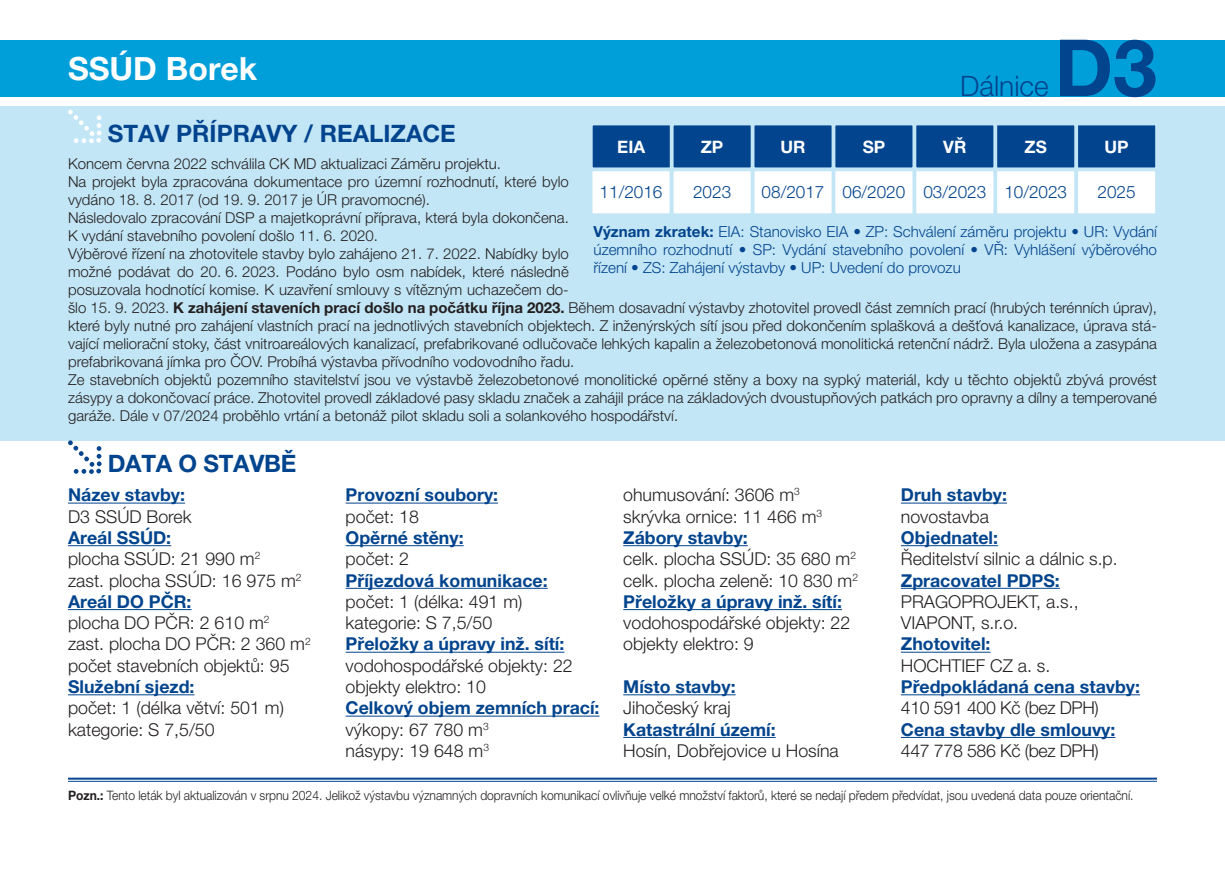
<style>
.page{position:relative;width:1225px;height:874px;background:#fff}
.page>*{position:absolute;margin:0;border:0;box-sizing:border-box;transform-origin:0 0}
.t1{font:700 78.8px "Helvetica Neue LT Pro";color:#02448d}
.t2{font:700 32px "Helvetica Neue LT Pro";color:#fff}
.t3{font:300 28.2px "Helvetica Neue LT Pro";color:#02448d}
.t4{font:700 24px "Helvetica Neue LT Pro";color:#02448d}
.t5{font:300 17.8px/21.2px "Helvetica Neue LT Pro";color:#231f20}
.t6{font:700 17.8px "Helvetica Neue LT Pro";color:#02448d}
.t7{font:300 17.8px "Helvetica Neue LT Pro";letter-spacing:-.02em;color:#231f20}
.t8{font:300 17.2px "Helvetica Neue LT Pro";color:#02448d}
.t9{font:700 17.2px "Helvetica Neue LT Pro";color:#fff}
.t10{font:300 15.2px/18.2px "Helvetica Neue LT Pro";color:#02448d;text-align:justify}
.t11{font:300 15px/18px "Helvetica Neue LT Pro";color:#231f20}
.t12{font:300 13px "Helvetica Neue LT Pro";letter-spacing:-.005em;color:#231f20;scale:.93 1}
.s1{font-weight:700}
.s2{font-weight:700;color:#02448d}
</style>
<div class="page">
<div style="left:0;top:106px;width:1225px;height:335px;background:#c3e6f6"></div>
<svg style="left:68px;top:110px;width:34px;height:33px"></svg>
<div style="left:1077px;top:124px;width:79px;height:44px;background:#02448d"></div>
<div style="left:1076px;top:123px;width:81px;height:46px;border:2px solid #c3e6f6"></div>
<div style="left:915px;top:124px;width:79px;height:44px;background:#02448d"></div>
<div style="left:914px;top:123px;width:81px;height:46px;border:2px solid #c3e6f6"></div>
<div style="left:753px;top:124px;width:79px;height:44px;background:#02448d"></div>
<div style="left:752px;top:123px;width:81px;height:46px;border:2px solid #c3e6f6"></div>
<div style="left:996px;top:124px;width:79px;height:44px;background:#02448d"></div>
<div style="left:995px;top:123px;width:81px;height:46px;border:2px solid #c3e6f6"></div>
<div style="left:834px;top:124px;width:79px;height:44px;background:#02448d"></div>
<div style="left:833px;top:123px;width:81px;height:46px;border:2px solid #c3e6f6"></div>
<div style="left:672px;top:124px;width:79px;height:44px;background:#02448d"></div>
<div style="left:671px;top:123px;width:81px;height:46px;border:2px solid #c3e6f6"></div>
<div style="left:592px;top:124px;width:79px;height:44px;background:#02448d"></div>
<div style="left:591px;top:123px;width:80px;height:46px;border:2px solid #c3e6f6"></div>
<div style="left:1077px;top:170px;width:79px;height:44px;background:#fff"></div>
<div style="left:1076px;top:169px;width:81px;height:46px;border:2px solid #c3e6f6"></div>
<div style="left:915px;top:170px;width:79px;height:44px;background:#fff"></div>
<div style="left:914px;top:169px;width:81px;height:46px;border:2px solid #c3e6f6"></div>
<div style="left:753px;top:170px;width:79px;height:44px;background:#fff"></div>
<div style="left:752px;top:169px;width:81px;height:46px;border:2px solid #c3e6f6"></div>
<div style="left:996px;top:170px;width:79px;height:44px;background:#fff"></div>
<div style="left:995px;top:169px;width:81px;height:46px;border:2px solid #c3e6f6"></div>
<div style="left:834px;top:170px;width:79px;height:44px;background:#fff"></div>
<div style="left:833px;top:169px;width:81px;height:46px;border:2px solid #c3e6f6"></div>
<div style="left:672px;top:170px;width:79px;height:44px;background:#fff"></div>
<div style="left:671px;top:169px;width:81px;height:46px;border:2px solid #c3e6f6"></div>
<div style="left:591px;top:170px;width:79px;height:44px;background:#fff"></div>
<div style="left:590px;top:169px;width:81px;height:46px;border:2px solid #c3e6f6"></div>
<hr style="left:68px;top:777px;width:1089px;height:2px;background:#02448d">
<hr style="left:68px;top:780px;width:1089px;height:1px;background:#02448d">
<hr style="left:68px;top:502px;width:117px;height:1px;background:#02448d">
<hr style="left:68px;top:545px;width:103px;height:1px;background:#02448d">
<hr style="left:68px;top:609px;width:124px;height:1px;background:#02448d">
<hr style="left:68px;top:694px;width:126px;height:1px;background:#02448d">
<hr style="left:346px;top:502px;width:152px;height:1px;background:#02448d">
<hr style="left:346px;top:545px;width:117px;height:1px;background:#02448d">
<hr style="left:346px;top:587px;width:201px;height:1px;background:#02448d">
<hr style="left:346px;top:651px;width:218px;height:1px;background:#02448d">
<hr style="left:346px;top:715px;width:253px;height:1px;background:#02448d">
<hr style="left:623px;top:545px;width:125px;height:1px;background:#02448d">
<hr style="left:623px;top:609px;width:219px;height:1px;background:#02448d">
<hr style="left:623px;top:694px;width:112px;height:1px;background:#02448d">
<hr style="left:623px;top:736px;width:152px;height:1px;background:#02448d">
<hr style="left:901px;top:502px;width:106px;height:1px;background:#02448d">
<hr style="left:901px;top:545px;width:97px;height:1px;background:#02448d">
<hr style="left:901px;top:587px;width:159px;height:1px;background:#02448d">
<hr style="left:901px;top:651px;width:89px;height:1px;background:#02448d">
<hr style="left:901px;top:694px;width:239px;height:1px;background:#02448d">
<hr style="left:901px;top:736px;width:214px;height:1px;background:#02448d">
<div style="left:0;top:40px;width:1225px;height:56px;background:#009fda"></div>
<svg style="left:68px;top:440px;width:34px;height:33px"></svg>
<h2 class="t2" style="left:68px;top:48px;width:191px">SSÚD Borek</h2>
<h3 class="t3" style="left:960px;top:69px;width:90px">Dálnice</h3>
<h1 class="t1" style="left:1054px;top:19px;width:104px">D3</h1>
<h3 class="t4" style="left:108px;top:119px;width:350px">STAV PŘÍPRAVY / REALIZACE</h3>
<p class="t9" style="left:617px;top:136px;width:29px">EIA</p>
<p class="t9" style="left:701px;top:136px;width:24px">ZP</p>
<p class="t9" style="left:780px;top:136px;width:27px">UR</p>
<p class="t9" style="left:862px;top:136px;width:24px">SP</p>
<p class="t9" style="left:943px;top:136px;width:25px">VŘ</p>
<p class="t9" style="left:1024px;top:136px;width:24px">ZS</p>
<p class="t9" style="left:1104px;top:136px;width:26px">UP</p>
<p class="t8" style="left:599px;top:182px;width:64px">11/2016</p>
<p class="t8" style="left:693px;top:182px;width:40px">2023</p>
<p class="t8" style="left:761px;top:182px;width:307px">08/2017 06/2020 03/2023 10/2023</p>
<p class="t8" style="left:1097px;top:182px;width:40px">2025</p>
<p class="t11" style="left:68px;top:154px;width:1090px">Koncem června 2022 schválila CK MD aktualizaci Záměru projektu.<br>Na projekt byla zpracována dokumentace pro územní rozhodnutí, které bylo<br>vydáno 18. 8. 2017 (od 19. 9. 2017 je ÚR pravomocné).<br>Následovalo zpracování DSP a majetkoprávní příprava, která byla dokončena.<br>K vydání stavebního povolení došlo 11. 6. 2020.<br>Výběrové řízení na zhotovitele stavby bylo zahájeno 21. 7. 2022. Nabídky bylo<br>možné podávat do 20. 6. 2023. Podáno bylo osm nabídek, které následně<br>posuzovala hodnotící komise. K uzavření smlouvy s vítězným uchazečem do-<br>šlo 15. 9. 2023. <span class="s1">K zahájení staveních prací došlo na počátku října 2023.</span> Během dosavadní výstavby zhotovitel provedl část zemních prací (hrubých terénních úprav), které byly nutné pro zahájení vlastních prací na jednotlivých stavebních objektech. Z inženýrských sítí jsou před dokončením splašková a dešťová kanalizace, úprava stá&shy;vající meliorační stoky, část vnitroareálových kanalizací, prefabrikované odlučovače lehkých kapalin a železobetonová monolitická retenční nádrž. Byla uložena a zasypána prefabrikovaná jímka pro ČOV. Probíhá výstavba přívodního vodovodního řadu.<br>Ze stavebních objektů pozemního stavitelství jsou ve výstavbě železobetonové monolitické opěrné stěny a boxy na sypký materiál, kdy u těchto objektů zbývá provést zásypy a dokončovací práce. Zhotovitel provedl základové pasy skladu značek a zahájil práce na základových dvoustupňových patkách pro opravny a dílny a temperované garáže. Dále v 07/2024 proběhlo vrtání a betonáž pilot skladu soli a solankového hospodářství.</p>
<p class="t10" style="left:593px;top:222px;width:565px"><span class="s1">Význam zkratek:</span> EIA: Stanovisko EIA • ZP: Schválení záměru projektu • UR: Vydání územního rozhodnutí • SP: Vydání stavebního povolení • VŘ: Vyhlášení výběrového řízení • ZS: Zahájení výstavby • UP: Uvedení do provozu</p>
<h3 class="t4" style="left:108px;top:449px;width:190px">DATA O STAVBĚ</h3>
<p class="t6" style="left:68px;top:483px;width:118px">Název stavby:</p>
<p class="t5" style="left:68px;top:505px;width:125px">D3 SSÚD Borek</p>
<p class="t5" style="left:68px;top:526px;width:244px"><span class="s2">Areál SSÚD:<br></span>plocha SSÚD: 21 990 m<sup>2<br></sup>zast. plocha SSÚD: 16 975 m<sup>2<br></sup><span class="s2">Areál DO PČR:<br></span>plocha DO PČR: 2 610 m<sup>2<br></sup>zast. plocha DO PČR: 2 360 m<sup>2 </sup>počet stavebních objektů: 95</p>
<p class="t6" style="left:68px;top:675px;width:128px">Služební sjezd:</p>
<p class="t5" style="left:68px;top:696px;width:217px">počet: 1 (délka větví: 501 m) kategorie: S 7,5/50</p>
<p class="t5" style="left:623px;top:483px;width:236px">ohumusování: 3606 m<sup>3 </sup>skrývka ornice: 11 466 m<sup>3<br></sup><span class="s2">Zábory stavby:<br></span>celk. plocha SSÚD: 35 680 m<sup>2 </sup>celk. plocha zeleně: 10 830 m<sup>2<br></sup><span class="s2">Přeložky a úpravy inž. sítí:</span></p>
<p class="t5" style="left:623px;top:611px;width:228px">vodohospodářské objekty: 22 objekty elektro: 9</p>
<p class="t6" style="left:623px;top:675px;width:114px">Místo stavby:</p>
<p class="t5" style="left:623px;top:696px;width:109px">Jihočeský kraj</p>
<p class="t6" style="left:623px;top:718px;width:154px">Katastrální území:</p>
<p class="t5" style="left:623px;top:739px;width:217px">Hosín, Dobřejovice u Hosína</p>
<p class="t6" style="left:346px;top:483px;width:154px">Provozní soubory:</p>
<p class="t5" style="left:346px;top:505px;width:75px">počet: 18</p>
<p class="t6" style="left:346px;top:526px;width:119px">Opěrné stěny:</p>
<p class="t5" style="left:346px;top:547px;width:65px">počet: 2</p>
<p class="t6" style="left:346px;top:569px;width:203px">Příjezdová komunikace:</p>
<p class="t5" style="left:346px;top:590px;width:178px">počet: 1 (délka: 491 m) kategorie: S 7,5/50</p>
<p class="t6" style="left:346px;top:632px;width:220px">Přeložky a úpravy inž. sítí:</p>
<p class="t5" style="left:346px;top:654px;width:228px">vodohospodářské objekty: 22 objekty elektro: 10</p>
<p class="t5" style="left:346px;top:696px;width:255px"><span class="s2">Celkový objem zemních prací: </span>výkopy: 67 780 m<sup>3<br></sup>násypy: 19 648 m<sup>3</sup></p>
<p class="t6" style="left:901px;top:483px;width:108px">Druh stavby:</p>
<p class="t5" style="left:901px;top:505px;width:90px">novostavba</p>
<p class="t6" style="left:901px;top:526px;width:99px">Objednatel:</p>
<p class="t5" style="left:901px;top:547px;width:218px">Ředitelství silnic a dálnic s.p.</p>
<p class="t6" style="left:901px;top:569px;width:160px">Zpracovatel PDPS:</p>
<p class="t5" style="left:901px;top:590px;width:179px">PRAGOPROJEKT, a.s.,<br>VIAPONT, s.r.o.</p>
<p class="t6" style="left:901px;top:632px;width:91px">Zhotovitel:</p>
<p class="t5" style="left:901px;top:654px;width:151px">HOCHTIEF CZ a. s.</p>
<p class="t6" style="left:901px;top:675px;width:241px">Předpokládaná cena stavby:</p>
<p class="t7" style="left:901px;top:696px;width:199px">410 591 400 Kč (bez DPH)</p>
<p class="t6" style="left:901px;top:718px;width:216px">Cena stavby dle smlouvy:</p>
<p class="t7" style="left:901px;top:739px;width:199px">447 778 586 Kč (bez DPH)</p>
<p class="t12" style="left:68px;top:786px;width:1147px"><span class="s1">Pozn.:</span> Tento leták byl aktualizován v srpnu 2024. Jelikož výstavbu významných dopravních komunikací ovlivňuje velké množství faktorů, které se nedají předem předvídat, jsou uvedená data pouze orientační.</p>
</div>
